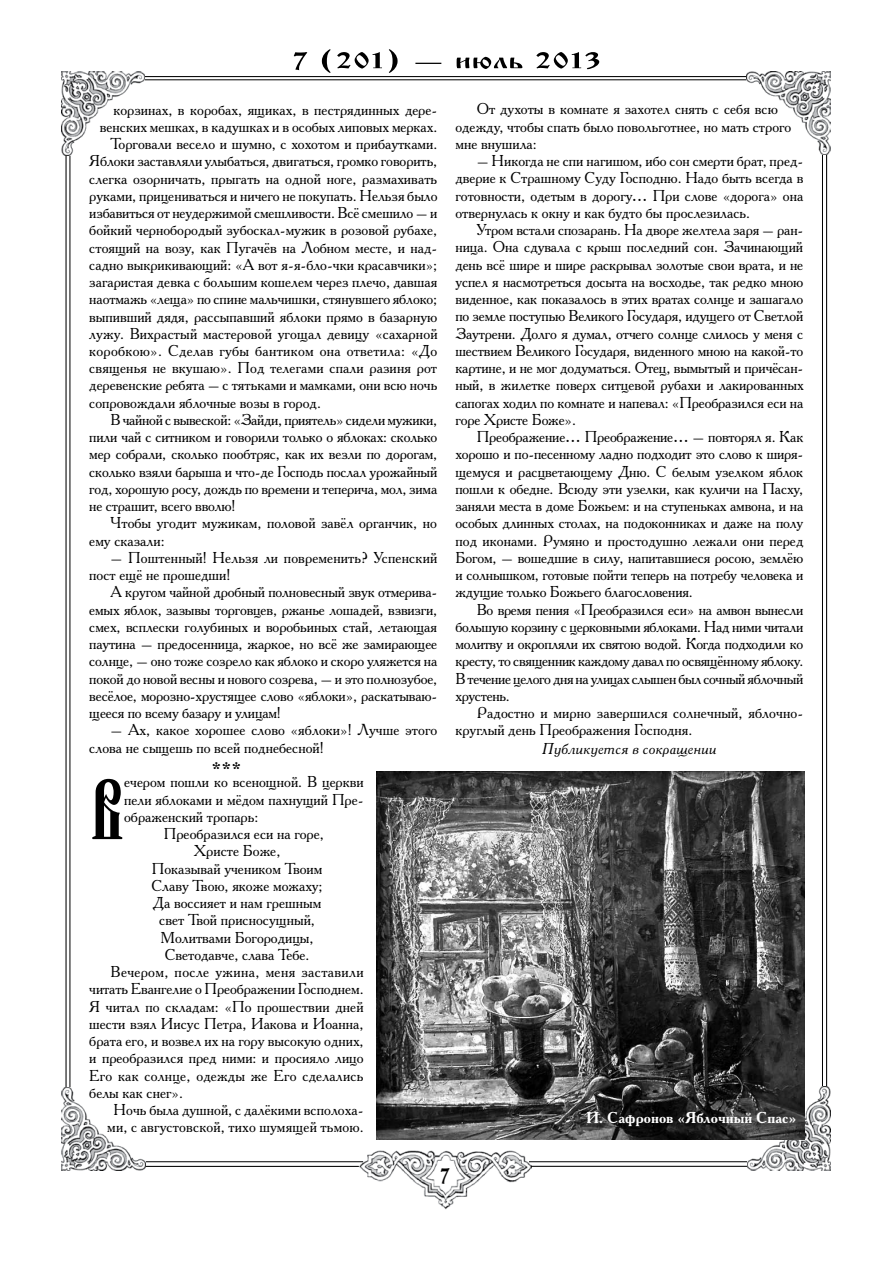
<style>
.page{position:relative;width:893px;height:1263px;background:#fff}
.page>*{position:absolute;margin:0;border:0;box-sizing:border-box;transform-origin:0 0}
.t1{font:90px "Evangelie";color:#000;scale:.8 1}
.t2{font:700 19.5px "Academy C";color:#000}
.t3{font:19.5px "Izhitsa";color:#000}
.t4{font:15.75px/17.2px "Academy C";color:#000;text-align:justify}
.t5{font:15.75px "Academy C";letter-spacing:-.02em;color:#000}
.t6{font:15.75px "Academy C";letter-spacing:.02em;color:#000}
.t7{font:700 15.75px "Academy C";color:#fff}
.t8{font:italic 15.75px "Academy C";color:#000}
</style>
<div class="page">
<img style="left:357px;top:1150px;width:174px;height:59px">
<hr style="left:129px;top:76px;width:632px;height:1px;background:#000">
<hr style="left:132px;top:80px;width:629px;height:1px;background:#000">
<hr style="left:66px;top:155px;width:1px;height:952px;background:#000">
<hr style="left:70px;top:155px;width:1px;height:952px;background:#000">
<hr style="left:826px;top:153px;width:1px;height:951px;background:#000">
<hr style="left:822px;top:153px;width:1px;height:952px;background:#000">
<hr style="left:131px;top:1161px;width:232px;height:1px;background:#000">
<hr style="left:132px;top:1166px;width:227px;height:1px;background:#000">
<hr style="left:529px;top:1161px;width:232px;height:1px;background:#000">
<hr style="left:531px;top:1166px;width:232px;height:1px;background:#000">
<img style="left:62px;top:72px;width:82px;height:83px">
<img style="left:747px;top:72px;width:83px;height:82px">
<img style="left:748px;top:1086px;width:82px;height:84px">
<img style="left:62px;top:1088px;width:83px;height:82px">
<svg style="left:294px;top:49px;width:305px;height:24px"></svg>
<img style="left:376px;top:771px;width:428px;height:369px">
<p class="t4" style="left:113px;top:100px;width:325px">корзинах, в коробах, ящиках, в пестрядинных дере-</p>
<p class="t4" style="left:100px;top:118px;width:339px">венских мешках, в кадушках и в особых липовых мерках.</p>
<p class="t4" style="left:111px;top:135px;width:328px">Торговали весело и шумно, с хохотом и прибаутками.</p>
<p class="t4" style="left:89px;top:152px;width:350px">Яблоки заставляли улыбаться, двигаться, громко говорить,</p>
<p class="t4" style="left:89px;top:169px;width:349px">слегка озорничать, прыгать на одной ноге, размахивать</p>
<p class="t4" style="left:89px;top:187px;width:350px">руками, прицениваться и ничего не покупать. Нельзя было</p>
<p class="t4" style="left:89px;top:204px;width:350px">избавиться от неудержимой смешливости. Всё смешило – и</p>
<p class="t4" style="left:89px;top:221px;width:350px">бойкий чернобородый зубоскал-мужик в розовой рубахе,</p>
<p class="t4" style="left:89px;top:238px;width:350px">стоящий на возу, как Пугачёв на Лобном месте, и над-</p>
<p class="t4" style="left:89px;top:255px;width:350px">садно выкрикивающий: «А вот я-я-бло-чки красавчики»;</p>
<p class="t4" style="left:89px;top:273px;width:350px">загаристая девка с большим кошелем через плечо, давшая</p>
<p class="t4" style="left:89px;top:290px;width:350px">наотмажь «леща» по спине мальчишки, стянувшего яблоко;</p>
<p class="t4" style="left:89px;top:307px;width:350px">выпивший дядя, рассыпавший яблоки прямо в базарную</p>
<p class="t4" style="left:89px;top:324px;width:350px">лужу. Вихрастый мастеровой угощал девицу «сахарной</p>
<p class="t4" style="left:89px;top:342px;width:349px">коробкою». Сделав губы бантиком она ответила: «До</p>
<p class="t4" style="left:89px;top:359px;width:349px">священья не вкушаю». Под телегами спали разиня рот</p>
<p class="t4" style="left:89px;top:376px;width:350px">деревенские ребята – с тятьками и мамками, они всю ночь</p>
<p class="t4" style="left:89px;top:393px;width:233px">сопровождали яблочные возы в город.</p>
<p class="t5" style="left:111px;top:410px;width:328px">В чайной с вывеской: «Зайди, приятель» сидели мужики,</p>
<p class="t4" style="left:89px;top:428px;width:350px">пили чай с ситником и говорили только о яблоках: сколько</p>
<p class="t4" style="left:89px;top:445px;width:350px">мер собрали, сколько пообтряс, как их везли по дорогам,</p>
<p class="t4" style="left:89px;top:462px;width:350px">сколько взяли барыша и что-де Господь послал урожайный</p>
<p class="t4" style="left:89px;top:480px;width:350px">год, хорошую росу, дождь по времени и теперича, мол, зима</p>
<p class="t4" style="left:89px;top:497px;width:148px">не страшит, всего вволю!</p>
<p class="t4" style="left:111px;top:514px;width:328px">Чтобы угодит мужикам, половой завёл органчик, но</p>
<p class="t4" style="left:89px;top:531px;width:77px">ему сказали:</p>
<p class="t4" style="left:89px;top:549px;width:349px;text-indent:21px">– Поштенный! Нельзя ли повременить? Успенский пост ещё не прошедши!</p>
<p class="t4" style="left:89px;top:583px;width:350px;text-indent:21px">А кругом чайной дробный полновесный звук отмерива&shy;емых яблок, зазывы торговцев, ржанье лошадей, взвизги, смех, всплески голубиных и воробьиных стай, летающая паутина – предосенница, жаркое, но всё же замирающее солнце, – оно тоже созрело как яблоко и скоро уляжется на покой до новой весны и нового созрева, – и это полнозубое, весёлое, морозно-хрустящее слово «яблоки», раскатываю&shy;щееся по всему базару и улицам!</p>
<p class="t4" style="left:89px;top:721px;width:350px;text-indent:21px">– Ах, какое хорошее слово «яблоки»! Лучше этого слова не сыщешь по всей поднебесной!</p>
<p class="t2" style="left:212px;top:757px;width:31px">***</p>
<h1 class="t1" style="left:89px;top:755px;width:45px">В</h1>
<p class="t4" style="left:124px;top:773px;width:241px">ечером пошли ко всенощной. В церкви</p>
<p class="t4" style="left:124px;top:790px;width:241px">пели яблоками и мёдом пахнущий Пре-</p>
<p class="t4" style="left:124px;top:808px;width:136px">ображенский тропарь:</p>
<p class="t4" style="left:164px;top:825px;width:162px">Преобразился еси на горе,</p>
<p class="t4" style="left:194px;top:842px;width:88px">Христе Боже,</p>
<p class="t4" style="left:152px;top:859px;width:172px">Показывай учеником Твоим</p>
<p class="t4" style="left:152px;top:877px;width:173px">Славу Твою, якоже можаху;</p>
<p class="t4" style="left:153px;top:894px;width:170px">Да воссияет и нам грешным</p>
<p class="t4" style="left:159px;top:911px;width:157px">свет Твой присносущный,</p>
<p class="t4" style="left:161px;top:928px;width:155px">Молитвами Богородицы,</p>
<p class="t4" style="left:165px;top:945px;width:146px">Светодавче, слава Тебе.</p>
<p class="t6" style="left:111px;top:962px;width:255px">Вечером, после ужина, меня заставили</p>
<p class="t4" style="left:89px;top:980px;width:276px">читать Евангелие о Преображении Господнем.</p>
<p class="t4" style="left:89px;top:997px;width:276px">Я читал по складам: «По прошествии дней</p>
<p class="t4" style="left:89px;top:1014px;width:276px">шести взял Иисус Петра, Иакова и Иоанна,</p>
<p class="t4" style="left:89px;top:1032px;width:276px">брата его, и возвел их на гору высокую одних,</p>
<p class="t4" style="left:89px;top:1049px;width:276px">и преобразился пред ними: и просияло лицо</p>
<p class="t4" style="left:89px;top:1066px;width:276px">Его как солнце, одежды же Его сделались</p>
<p class="t4" style="left:89px;top:1083px;width:95px">белы как снег».</p>
<p class="t4" style="left:114px;top:1101px;width:251px">Ночь была душной, с далёкими всполоха-</p>
<p class="t4" style="left:107px;top:1118px;width:258px">ми, с августовской, тихо шумящей тьмою.</p>
<p class="t4" style="left:455px;top:100px;width:337px;text-align:left;text-indent:21px">От духоты в комнате я захотел снять с себя всю одежду, чтобы спать было повольготнее, но мать строго мне внушила:</p>
<p class="t4" style="left:455px;top:152px;width:349px;text-indent:21px">– Никогда не спи нагишом, ибо сон смерти брат, пред&shy;дверие к Страшному Суду Господню. Надо быть всегда в готовности, одетым в дорогу… При слове «дорога» она отвернулась к окну и как будто бы прослезилась.</p>
<p class="t4" style="left:455px;top:221px;width:350px;text-indent:21px">Утром встали спозарань. На дворе желтела заря – ран&shy;ница. Она сдувала с крыш последний сон. Зачинающий день всё шире и шире раскрывал золотые свои врата, и не успел я насмотреться досыта на восходье, так редко мною виденное, как показалось в этих вратах солнце и зашагало по земле поступью Великого Государя, идущего от Светлой Заутрени. Долго я думал, отчего солнце слилось у меня с шествием Великого Государя, виденного мною на какой-то картине, и не мог додуматься. Отец, вымытый и причёсан&shy;ный, в жилетке поверх ситцевой рубахи и лакированных сапогах ходил по комнате и напевал: «Преобразился еси на горе Христе Боже».</p>
<p class="t4" style="left:455px;top:428px;width:349px;text-indent:21px">Преображение… Преображение… – повторял я. Как хорошо и по-песенному ладно подходит это слово к ширя&shy;щемуся и расцветающему Дню. С белым узелком яблок пошли к обедне. Всюду эти узелки, как куличи на Пасху, заняли места в доме Божьем: и на ступеньках амвона, и на особых длинных столах, на подоконниках и даже на полу под иконами. Румяно и простодушно лежали они перед Богом, – вошедшие в силу, напитавшиеся росою, землёю и солнышком, готовые пойти теперь на потребу человека и ждущие только Божьего благословения.</p>
<p class="t4" style="left:455px;top:600px;width:349px;text-indent:21px">Во время пения «Преобразился еси» на амвон вынесли большую корзину с церковными яблоками. Над ними читали молитву и окропляли их святою водой. Когда подходили ко кресту, то священник каждому давал по освящённому яблоку.<br>В течение целого дня на улицах слышен был сочный яблочный хрустень.</p>
<p class="t4" style="left:455px;top:704px;width:349px;text-indent:21px">Радостно и мирно завершился солнечный, яблочно&shy;круглый день Преображения Господня.</p>
<p class="t8" style="left:542px;top:739px;width:176px">Публикуется в сокращении</p>
<p class="t7" style="left:586px;top:1108px;width:212px">И. Сафронов «Яблочный Спас»</p>
<p class="t3" style="left:440px;top:1164px;width:11px">7</p>
</div>
